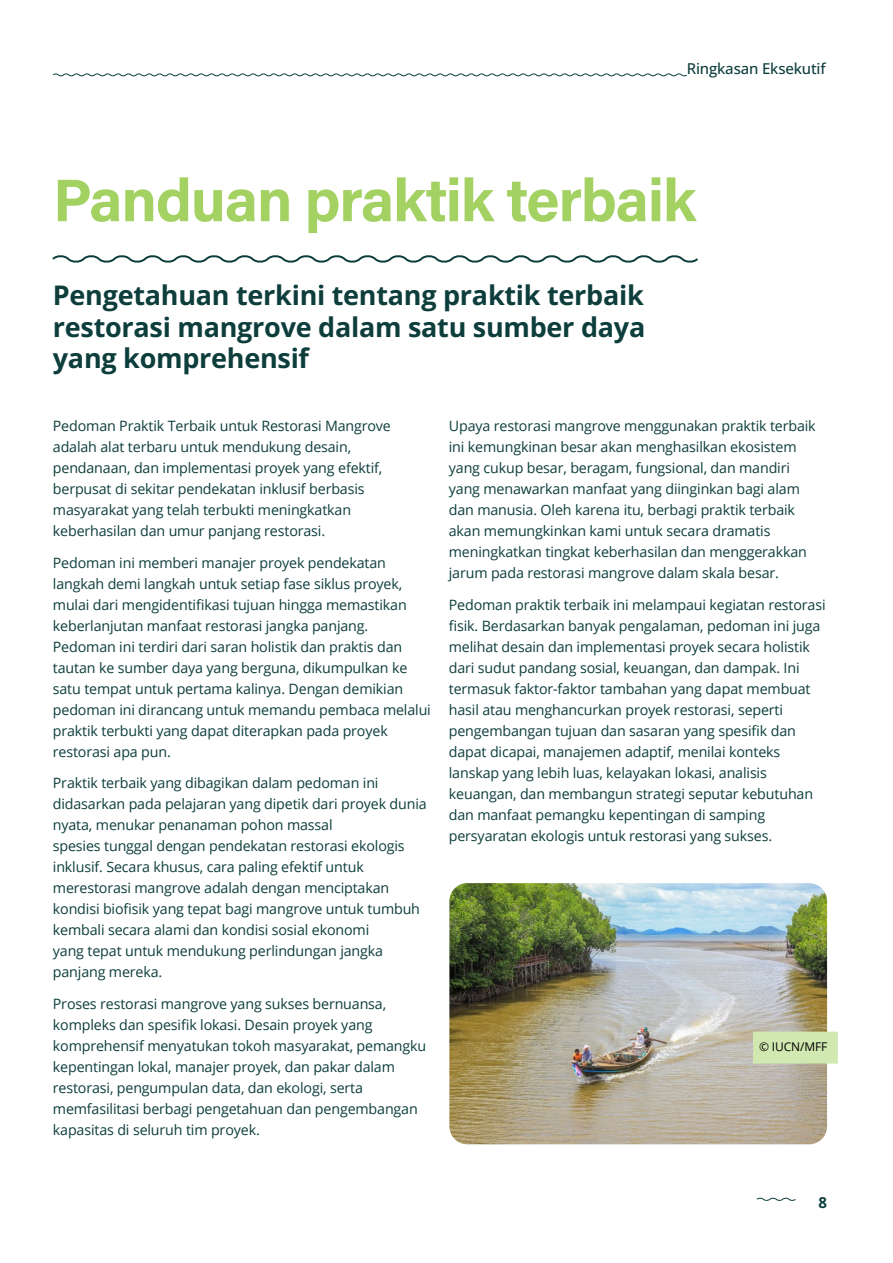
<style>
.page{position:relative;width:893px;height:1263px;background:#fff}
.page>*{position:absolute;margin:0;border:0;box-sizing:border-box;transform-origin:0 0}
.t1{font:700 60px "Acumin Pro";letter-spacing:-.02em;color:#a3d162}
.t2{font:700 27px/31.5px "Open Sans";letter-spacing:-.01em;color:#0d3e3c;text-align:justify}
.t3{font:500 15px "Open Sans";letter-spacing:-.01em;color:#0d3e3c}
.t4{font:700 15px "Open Sans";color:#0d3e3c}
.t5{font:14.25px/21px "Open Sans";letter-spacing:-.01em;color:#0d3e3c}
.t6{font:12px "Open Sans";letter-spacing:-.01em;color:#000}
</style>
<div class="page">
<svg style="left:52px;top:255px;width:646px;height:8px"></svg>
<img style="left:449px;top:883px;width:378px;height:261px">
<svg style="left:750px;top:1028px;width:88px;height:38px;background:#cddfae"></svg>
<svg style="left:756px;top:1197px;width:40px;height:4px"></svg>
<svg style="left:53px;top:73px;width:634px;height:4px"></svg>
<p class="t3" style="left:687px;top:58px;width:140px">Ringkasan Eksekutif</p>
<h1 class="t1" style="left:53px;top:158px;width:645px">Panduan praktik terbaik</h1>
<h2 class="t2" style="left:53px;top:279px;width:594px">Pengetahuan terkini tentang praktik terbaik restorasi mangrove dalam satu sumber daya yang komprehensif</h2>
<p class="t5" style="left:53px;top:415px;width:340px">Pedoman Praktik Terbaik untuk Restorasi Mangrove adalah alat terbaru untuk mendukung desain, pendanaan, dan implementasi proyek yang efektif, berpusat di sekitar pendekatan inklusif berbasis masyarakat yang telah terbukti meningkatkan keberhasilan dan umur panjang restorasi.</p>
<p class="t5" style="left:53px;top:552px;width:379px">Pedoman ini memberi manajer proyek pendekatan langkah demi langkah untuk setiap fase siklus proyek, mulai dari mengidentifikasi tujuan hingga memastikan keberlanjutan manfaat restorasi jangka panjang.<br>Pedoman ini terdiri dari saran holistik dan praktis dan tautan ke sumber daya yang berguna, dikumpulkan ke satu tempat untuk pertama kalinya. Dengan demikian pedoman ini dirancang untuk memandu pembaca melalui praktik terbukti yang dapat diterapkan pada proyek restorasi apa pun.</p>
<p class="t5" style="left:53px;top:772px;width:375px">Praktik terbaik yang dibagikan dalam pedoman ini didasarkan pada pelajaran yang dipetik dari proyek dunia nyata, menukar penanaman pohon massal<br>spesies tunggal dengan pendekatan restorasi ekologis inklusif. Secara khusus, cara paling efektif untuk merestorasi mangrove adalah dengan menciptakan kondisi biofisik yang tepat bagi mangrove untuk tumbuh kembali secara alami dan kondisi sosial ekonomi<br>yang tepat untuk mendukung perlindungan jangka panjang mereka.</p>
<p class="t5" style="left:53px;top:993px;width:375px">Proses restorasi mangrove yang sukses bernuansa, kompleks dan spesifik lokasi. Desain proyek yang komprehensif menyatukan tokoh masyarakat, pemangku kepentingan lokal, manajer proyek, dan pakar dalam restorasi, pengumpulan data, dan ekologi, serta memfasilitasi berbagi pengetahuan dan pengembangan kapasitas di seluruh tim proyek.</p>
<p class="t5" style="left:449px;top:415px;width:368px">Upaya restorasi mangrove menggunakan praktik terbaik ini kemungkinan besar akan menghasilkan ekosistem yang cukup besar, beragam, fungsional, dan mandiri yang menawarkan manfaat yang diinginkan bagi alam dan manusia. Oleh karena itu, berbagi praktik terbaik akan memungkinkan kami untuk secara dramatis meningkatkan tingkat keberhasilan dan menggerakkan jarum pada restorasi mangrove dalam skala besar.</p>
<p class="t5" style="left:449px;top:594px;width:378px">Pedoman praktik terbaik ini melampaui kegiatan restorasi fisik. Berdasarkan banyak pengalaman, pedoman ini juga melihat desain dan implementasi proyek secara holistik dari sudut pandang sosial, keuangan, dan dampak. Ini termasuk faktor-faktor tambahan yang dapat membuat hasil atau menghancurkan proyek restorasi, seperti pengembangan tujuan dan sasaran yang spesifik dan dapat dicapai, manajemen adaptif, menilai konteks lanskap yang lebih luas, kelayakan lokasi, analisis keuangan, dan membangun strategi seputar kebutuhan dan manfaat pemangku kepentingan di samping persyaratan ekologis untuk restorasi yang sukses.</p>
<p class="t6" style="left:759px;top:1038px;width:70px">© IUCN/MFF</p>
<p class="t4" style="left:818px;top:1192px;width:10px">8</p>
</div>
